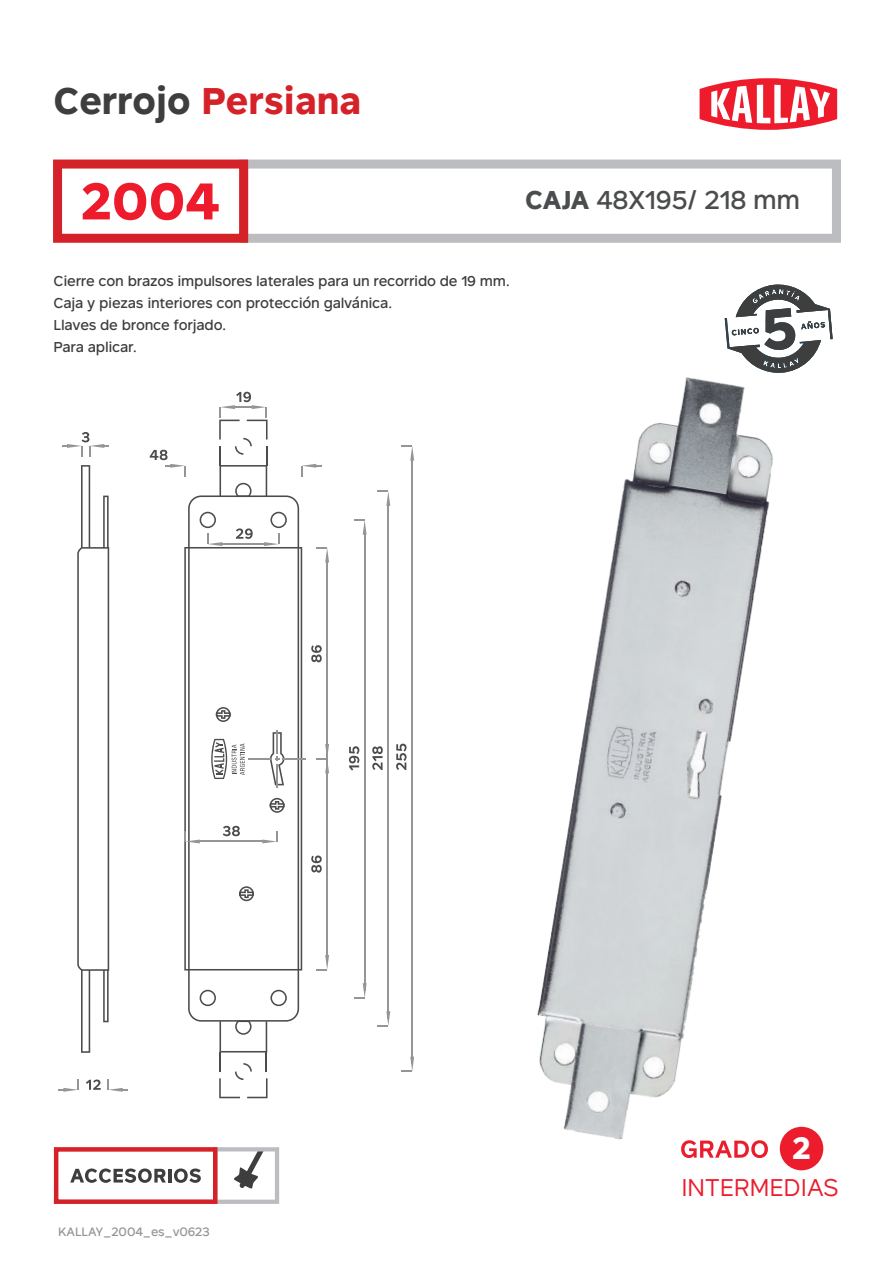
<style>
.page{position:relative;width:893px;height:1263px;background:#fff}
.page>*{position:absolute;margin:0;border:0;box-sizing:border-box;transform-origin:0 0}
.t1{font:700 51.3px "Rutan";color:#ee1b2c}
.t2{font:700 37.05px "Rutan";color:#d52229}
.t3{font:700 30.75px "Rutan";color:#fff}
.t4{font:500 25.65px "Rutan";letter-spacing:-.015em;color:#4b4c4d}
.t5{font:24px "Rutan";color:#ec1c2d}
.t6{font:500 14.25px/22px "Rutan";letter-spacing:-.015em;color:#3e3e3f}
.t7{font:500 12px "Rutan";letter-spacing:-.01em;color:#939598}
.s1{color:#3e3e3f}
.s2{font-weight:700}
</style>
<div class="page">
<svg style="left:217px;top:1147px;width:62px;height:57px"></svg>
<svg style="left:70px;top:1168px;width:131px;height:15px"></svg>
<div style="left:54px;top:1147px;width:163px;height:57px;border:4px solid #d52229"></div>
<div style="left:239px;top:160px;width:602px;height:83px;border:9px solid #bcbdc0"></div>
<div style="left:53px;top:160px;width:195px;height:83px;border:9px solid #d52229"></div>
<svg style="left:77px;top:465px;width:32px;height:588px"></svg>
<svg style="left:188px;top:495px;width:111px;height:527px"></svg>
<svg style="left:184px;top:547px;width:118px;height:423px"></svg>
<svg style="left:211px;top:739px;width:34px;height:40px"></svg>
<svg style="left:219px;top:1020px;width:49px;height:78px"></svg>
<svg style="left:86px;top:1079px;width:15px;height:11px"></svg>
<svg style="left:236px;top:528px;width:17px;height:11px"></svg>
<svg style="left:223px;top:826px;width:17px;height:10px"></svg>
<svg style="left:311px;top:645px;width:11px;height:17px"></svg>
<svg style="left:349px;top:746px;width:10px;height:25px"></svg>
<svg style="left:372px;top:746px;width:11px;height:24px"></svg>
<svg style="left:396px;top:744px;width:11px;height:26px"></svg>
<svg style="left:311px;top:855px;width:11px;height:18px"></svg>
<hr style="left:411px;top:459px;width:2px;height:605px;background:#939598">
<svg style="left:401px;top:445px;width:13px;height:16px"></svg>
<svg style="left:401px;top:1056px;width:13px;height:16px"></svg>
<hr style="left:387px;top:504px;width:2px;height:514px;background:#939598">
<svg style="left:378px;top:490px;width:12px;height:16px"></svg>
<svg style="left:378px;top:1011px;width:12px;height:16px"></svg>
<hr style="left:364px;top:533px;width:1px;height:457px;background:#939598">
<svg style="left:354px;top:519px;width:13px;height:16px"></svg>
<svg style="left:354px;top:983px;width:13px;height:16px"></svg>
<hr style="left:326px;top:561px;width:2px;height:401px;background:#939598">
<svg style="left:316px;top:547px;width:13px;height:15px"></svg>
<svg style="left:62px;top:432px;width:47px;height:25px"></svg>
<svg style="left:150px;top:450px;width:36px;height:26px"></svg>
<svg style="left:301px;top:464px;width:21px;height:12px"></svg>
<svg style="left:58px;top:1079px;width:21px;height:13px"></svg>
<svg style="left:107px;top:1079px;width:21px;height:13px"></svg>
<svg style="left:316px;top:744px;width:13px;height:29px"></svg>
<svg style="left:316px;top:955px;width:13px;height:15px"></svg>
<svg style="left:270px;top:732px;width:14px;height:53px"></svg>
<hr style="left:276px;top:730px;width:2px;height:23px;background:#939598">
<hr style="left:276px;top:764px;width:2px;height:24px;background:#939598">
<hr style="left:283px;top:758px;width:23px;height:2px;background:#939598">
<hr style="left:248px;top:758px;width:23px;height:2px;background:#939598">
<hr style="left:198px;top:841px;width:69px;height:1px;background:#939598">
<svg style="left:184px;top:831px;width:16px;height:12px"></svg>
<svg style="left:262px;top:831px;width:16px;height:12px"></svg>
<hr style="left:217px;top:543px;width:52px;height:2px;background:#939598">
<svg style="left:200px;top:512px;width:22px;height:34px"></svg>
<svg style="left:264px;top:512px;width:23px;height:34px"></svg>
<svg style="left:219px;top:392px;width:49px;height:105px"></svg>
<svg style="left:747px;top:284px;width:62px;height:13px"></svg>
<img style="left:537px;top:297px;width:296px;height:874px">
<div style="left:780px;top:1127px;width:43px;height:43px;background:#ec1c2d;border-radius:50%"></div>
<svg style="left:681px;top:1140px;width:87px;height:18px"></svg>
<svg style="left:699px;top:78px;width:139px;height:52px"></svg>
<h2 class="t2" style="left:54px;top:71px;width:309px"><span class="s1">Cerrojo</span> Persiana</h2>
<h1 class="t1" style="left:80px;top:159px;width:141px">2004</h1>
<h3 class="t4" style="left:525px;top:179px;width:276px"><span class="s2">CAJA</span> 48X195/ 218 mm</h3>
<p class="t6" style="left:54px;top:269px;width:458px">Cierre con brazos impulsores laterales para un recorrido de 19 mm.<br>Caja y piezas interiores con protección galvánica.<br>Llaves de bronce forjado.<br>Para aplicar.</p>
<p class="t7" style="left:58px;top:1222px;width:153px">KALLAY_2004_es_v0623</p>
<h3 class="t3" style="left:792px;top:1122px;width:21px">2</h3>
<h3 class="t5" style="left:681px;top:1168px;width:159px">INTERMEDIAS</h3>
</div>
